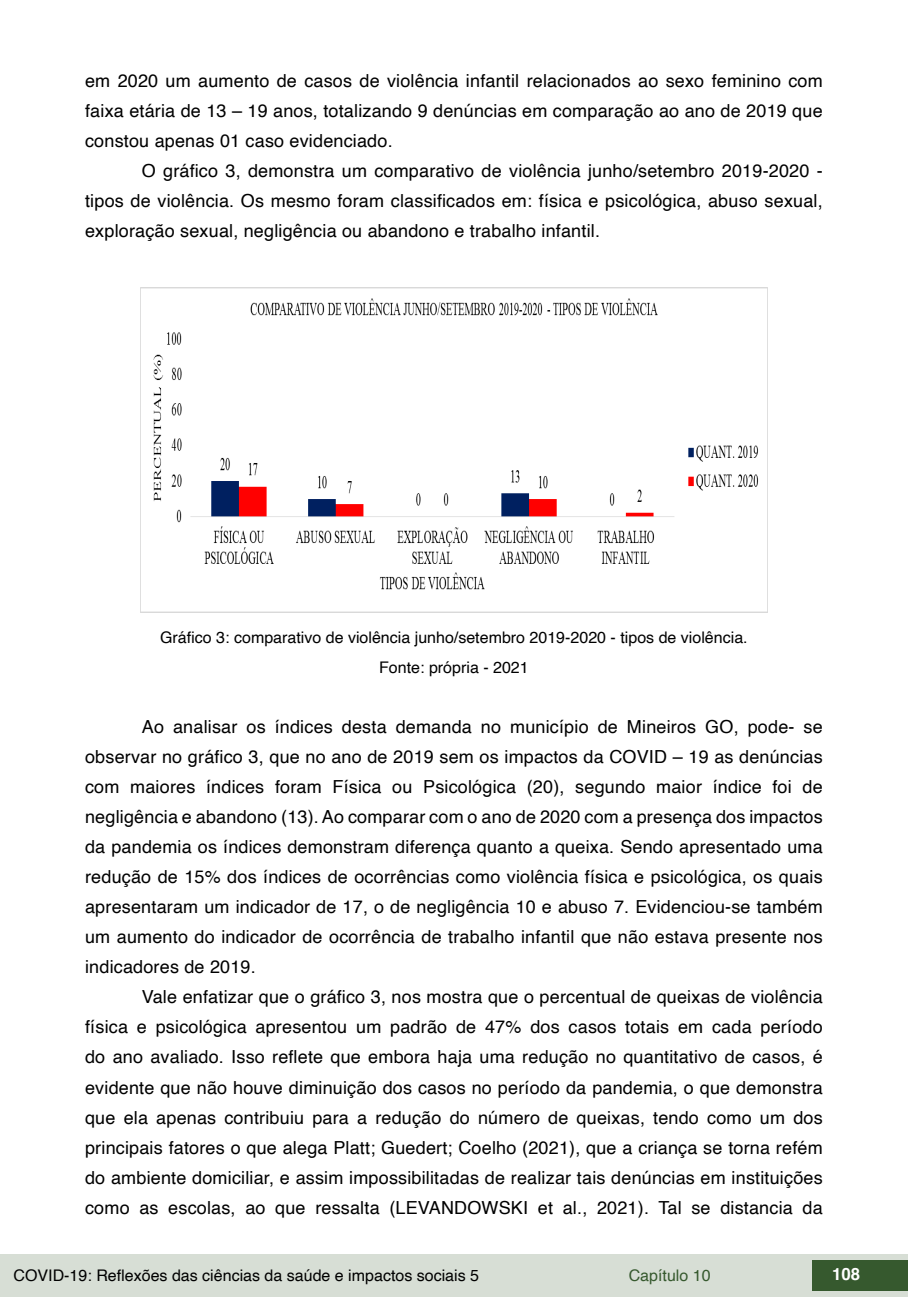
<style>
.page{position:relative;width:908px;height:1304px;background:#fff}
.page>*{position:absolute;margin:0;border:0;box-sizing:border-box;transform-origin:0 0}
.t1{font:18px/30px "Helvetica";letter-spacing:.01em;color:#000;text-align:justify}
.t2{font:700 16.8px "Helvetica";color:#fff}
.t3{font:16px/30.6px "Helvetica";color:#000;text-align:center}
.t4{font:16px "Helvetica";color:#36592e}
</style>
<div class="page">
<div style="left:0;top:1254px;width:906px;height:43px;background:#d7ded5"></div>
<div style="left:812px;top:1261px;width:95px;height:30px;background:#36592e"></div>
<img style="left:141px;top:287px;width:625px;height:325px">
<p class="t1" style="left:85px;top:66px;width:738px">em 2020 um aumento de casos de violência infantil relacionados ao sexo feminino com faixa etária de 13 – 19 anos, totalizando 9 denúncias em comparação ao ano de 2019 que constou apenas 01 caso evidenciado.</p>
<p class="t1" style="left:85px;top:156px;width:738px;text-indent:57px">O gráfico 3, demonstra um comparativo de violência junho/setembro 2019-2020 - tipos de violência. Os mesmo foram classificados em: física e psicológica, abuso sexual, exploração sexual, negligência ou abandono e trabalho infantil.</p>
<p class="t3" style="left:160px;top:622px;width:588px">Gráfico 3: comparativo de violência junho/setembro 2019-2020 - tipos de violência.<br>Fonte: própria - 2021</p>
<p class="t1" style="left:85px;top:713px;width:738px;text-indent:57px">Ao analisar os índices desta demanda no município de Mineiros GO, pode- se observar no gráfico 3, que no ano de 2019 sem os impactos da COVID – 19 as denúncias com maiores índices foram Física ou Psicológica (20), segundo maior índice foi de negligência e abandono (13). Ao comparar com o ano de 2020 com a presença dos impactos da pandemia os índices demonstram diferença quanto a queixa. Sendo apresentado uma redução de 15% dos índices de ocorrências como violência física e psicológica, os quais apresentaram um indicador de 17, o de negligência 10 e abuso 7. Evidenciou-se também um aumento do indicador de ocorrência de trabalho infantil que não estava presente nos indicadores de 2019.</p>
<p class="t1" style="left:85px;top:983px;width:738px;text-indent:57px">Vale enfatizar que o gráfico 3, nos mostra que o percentual de queixas de violência física e psicológica apresentou um padrão de 47% dos casos totais em cada período do ano avaliado. Isso reflete que embora haja uma redução no quantitativo de casos, é evidente que não houve diminuição dos casos no período da pandemia, o que demonstra que ela apenas contribuiu para a redução do número de queixas, tendo como um dos principais fatores o que alega Platt; Guedert; Coelho (2021), que a criança se torna refém do ambiente domiciliar, e assim impossibilitadas de realizar tais denúncias em instituições como as escolas, ao que ressalta (LEVANDOWSKI et al., 2021). Tal se distancia da</p>
<p class="t3" style="left:14px;top:1260px;width:467px">COVID-19: Reflexões das ciências da saúde e impactos sociais 5</p>
<p class="t4" style="left:628px;top:1263px;width:83px">Capítulo 10</p>
<p class="t2" style="left:831px;top:1261px;width:30px">108</p>
</div>
